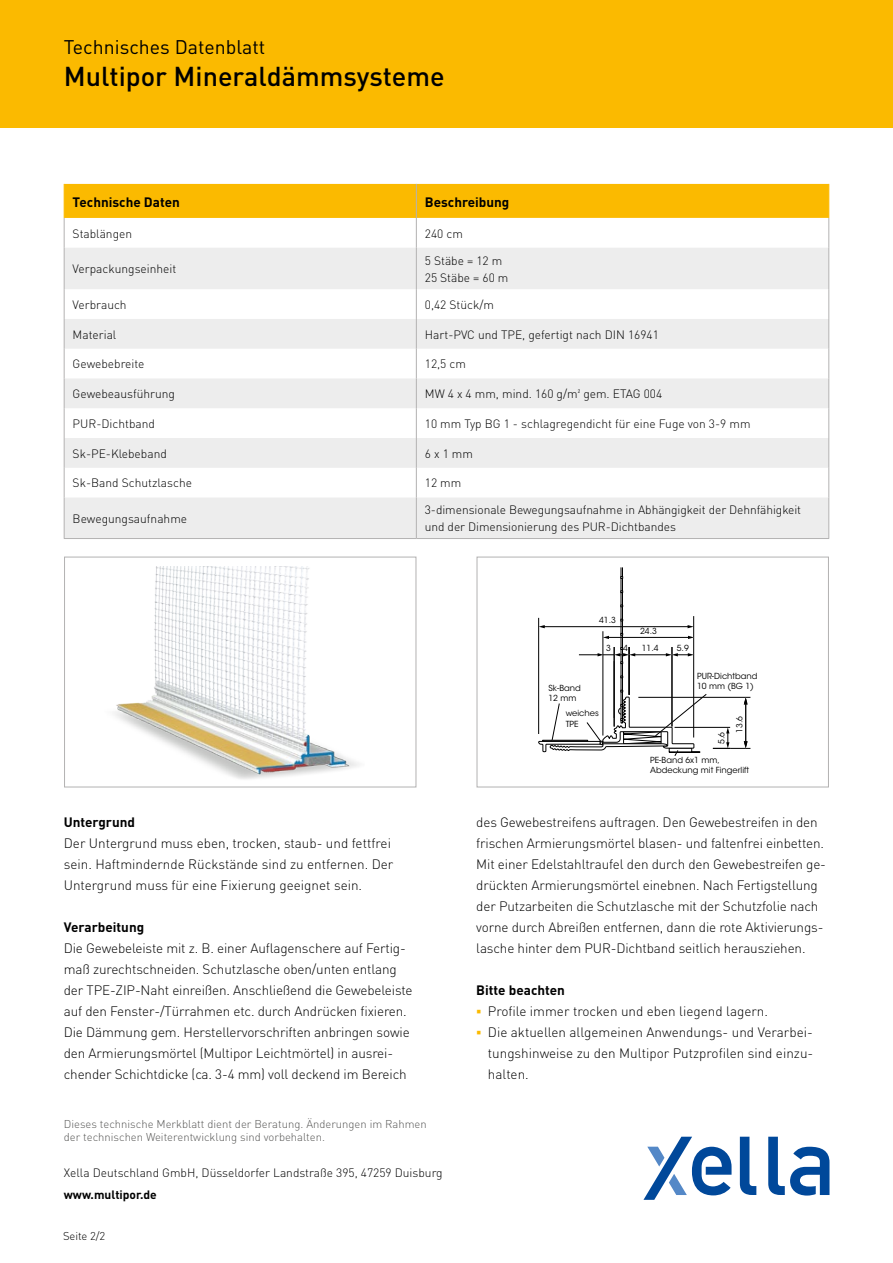
<style>
.page{position:relative;width:893px;height:1263px;background:#fff}
.page>*{position:absolute;margin:0;border:0;box-sizing:border-box;transform-origin:0 0}
.t1{font:500 27px "DIN";color:#000}
.t2{font:19.5px "DIN";color:#000}
.t3{font:300 13.5px/21px "DIN";letter-spacing:-.01em;color:#000}
.t4{font:700 13.5px "DIN";color:#000}
.t5{font:300 12px/16.5px "DIN";color:#000}
.t6{font:300 12px/16.5px "DIN Pro";letter-spacing:-.005em;color:#000}
.t7{font:700 12px "DIN";color:#000}
.t8{font:300 11.25px/13.5px "DIN Pro";color:#575756}
.t9{font:300 11.25px "DIN";letter-spacing:-.01em;color:#000}
.t10{font:8.4px/10.1px "ITC Avant Garde Std";color:#000}
.s1{color:#fbba00}
</style>
<div class="page">
<div style="left:0;top:0;width:893px;height:128px;background:#fbba00"></div>
<div style="left:65px;top:184px;width:763px;height:34px;background:#fbba00"></div>
<svg style="left:65px;top:248px;width:763px;height:290px;fill:#ededed"></svg>
<hr style="left:416px;top:184px;width:1px;height:34px;background:#b3b2b2">
<hr style="left:416px;top:218px;width:1px;height:30px;background:#b3b2b2">
<hr style="left:828px;top:218px;width:1px;height:30px;background:#b3b2b2">
<hr style="left:416px;top:248px;width:1px;height:41px;background:#b3b2b2">
<hr style="left:828px;top:248px;width:1px;height:41px;background:#b3b2b2">
<hr style="left:416px;top:289px;width:1px;height:30px;background:#b3b2b2">
<hr style="left:828px;top:289px;width:1px;height:30px;background:#b3b2b2">
<hr style="left:416px;top:319px;width:1px;height:30px;background:#b3b2b2">
<hr style="left:828px;top:319px;width:1px;height:30px;background:#b3b2b2">
<svg style="left:416px;top:349px;width:1px;height:29px"></svg>
<svg style="left:828px;top:349px;width:1px;height:29px"></svg>
<hr style="left:828px;top:378px;width:1px;height:30px;background:#b3b2b2">
<hr style="left:416px;top:408px;width:1px;height:30px;background:#b3b2b2">
<hr style="left:828px;top:408px;width:1px;height:30px;background:#b3b2b2">
<hr style="left:416px;top:497px;width:1px;height:41px;background:#b3b2b2">
<hr style="left:828px;top:497px;width:1px;height:41px;background:#b3b2b2">
<hr style="left:64px;top:218px;width:1px;height:30px;background:#b3b2b2">
<hr style="left:64px;top:248px;width:1px;height:41px;background:#b3b2b2">
<hr style="left:64px;top:289px;width:1px;height:30px;background:#b3b2b2">
<hr style="left:64px;top:319px;width:1px;height:30px;background:#b3b2b2">
<svg style="left:64px;top:349px;width:1px;height:29px"></svg>
<hr style="left:64px;top:408px;width:1px;height:30px;background:#b3b2b2">
<svg style="left:64px;top:438px;width:765px;height:59px"></svg>
<hr style="left:64px;top:497px;width:1px;height:41px;background:#b3b2b2">
<hr style="left:64px;top:184px;width:1px;height:34px;background:#fbba00">
<hr style="left:828px;top:184px;width:1px;height:34px;background:#fbba00">
<hr style="left:64px;top:538px;width:352px;height:1px;background:#b3b2b2">
<hr style="left:416px;top:538px;width:413px;height:1px;background:#b3b2b2">
<hr style="left:64px;top:378px;width:1px;height:30px;background:#b3b2b2">
<hr style="left:416px;top:378px;width:1px;height:30px;background:#b3b2b2">
<div style="left:64px;top:557px;width:352px;height:230px;border:1px solid #b3b2b2"></div>
<div style="left:477px;top:557px;width:352px;height:230px;border:1px solid #b3b2b2"></div>
<img style="left:114px;top:567px;width:245px;height:212px">
<hr style="left:638px;top:697px;width:112px;height:1px;background:#000">
<hr style="left:713px;top:748px;width:37px;height:1px;background:#000">
<hr style="left:745px;top:702px;width:1px;height:41px;background:#000">
<svg style="left:744px;top:741px;width:4px;height:7px"></svg>
<svg style="left:744px;top:697px;width:4px;height:8px"></svg>
<hr style="left:675px;top:727px;width:55px;height:1px;background:#000">
<svg style="left:713px;top:727px;width:17px;height:22px"></svg>
<svg style="left:538px;top:567px;width:169px;height:189px"></svg>
<svg style="left:643px;top:1137px;width:88px;height:63px"></svg>
<svg style="left:740px;top:1137px;width:16px;height:58px"></svg>
<svg style="left:768px;top:1137px;width:61px;height:58px"></svg>
<h2 class="t2" style="left:64px;top:35px;width:203px">Technisches Datenblatt</h2>
<h1 class="t1" style="left:64px;top:59px;width:382px">Multipor Mineraldämmsysteme</h1>
<p class="t4" style="left:73px;top:193px;width:109px">Technische Daten</p>
<p class="t4" style="left:425px;top:193px;width:86px">Beschreibung</p>
<p class="t5" style="left:73px;top:225px;width:61px">Stablängen</p>
<p class="t5" style="left:425px;top:225px;width:40px">240 cm</p>
<p class="t5" style="left:73px;top:261px;width:105px">Verpackungseinheit</p>
<p class="t5" style="left:425px;top:252px;width:85px">5 Stäbe = 12 m<br>25 Stäbe = 60 m</p>
<p class="t5" style="left:73px;top:296px;width:55px">Verbrauch</p>
<p class="t5" style="left:425px;top:296px;width:71px">0,42 Stück/m</p>
<p class="t5" style="left:73px;top:326px;width:45px">Material</p>
<p class="t5" style="left:425px;top:326px;width:236px">Hart-PVC und TPE, gefertigt nach DIN 16941</p>
<p class="t5" style="left:73px;top:356px;width:73px">Gewebebreite</p>
<p class="t5" style="left:425px;top:356px;width:43px">12,5 cm</p>
<p class="t5" style="left:73px;top:385px;width:104px">Gewebeausführung</p>
<p class="t6" style="left:425px;top:385px;width:239px">MW 4 x 4 mm, mind. 160 g/m² gem. ETAG 004</p>
<p class="t5" style="left:73px;top:415px;width:84px">PUR-Dichtband</p>
<p class="t5" style="left:425px;top:415px;width:327px">10 mm Typ BG 1 - schlagregendicht für eine Fuge von 3-9 mm</p>
<p class="t5" style="left:73px;top:445px;width:96px">Sk-PE-Klebeband</p>
<p class="t5" style="left:425px;top:445px;width:50px">6 x 1 mm</p>
<p class="t5" style="left:73px;top:475px;width:121px">Sk-Band Schutzlasche</p>
<p class="t5" style="left:425px;top:475px;width:38px">12 mm</p>
<p class="t5" style="left:73px;top:510px;width:116px">Bewegungsaufnahme</p>
<p class="t6" style="left:425px;top:501px;width:378px">3-dimensionale Bewegungsaufnahme in Abhängigkeit der Dehnfähigkeit und der Dimensionierung des PUR-Dichtbandes</p>
<p class="t10" style="left:599px;top:615px;width:18px">41.3</p>
<p class="t10" style="left:640px;top:626px;width:18px">24.3</p>
<p class="t10" style="left:606px;top:643px;width:6px">3</p>
<p class="t10" style="left:623px;top:643px;width:6px">4</p>
<p class="t10" style="left:642px;top:643px;width:18px">11.4</p>
<p class="t10" style="left:677px;top:643px;width:14px">5.9</p>
<p class="t10" style="left:548px;top:683px;width:34px">Sk-Band<br>12 mm</p>
<p class="t10" style="left:566px;top:708px;width:35px">weiches<br>TPE</p>
<p class="t10" style="left:697px;top:671px;width:62px">PUR-Dichtband<br>10 mm (BG 1)</p>
<p class="t10" style="left:717px;top:744px;width:14px;rotate:-90deg">5.6</p>
<p class="t10" style="left:734px;top:733px;width:18px;rotate:-90deg">13.6</p>
<p class="t4" style="left:64px;top:813px;width:73px">Untergrund</p>
<p class="t3" style="left:64px;top:833px;width:331px">Der Untergrund muss eben, trocken, staub- und fettfrei sein. Haftmindernde Rückstände sind zu entfernen. Der<br>Untergrund muss für eine Fixierung geeignet sein.</p>
<p class="t4" style="left:64px;top:918px;width:82px">Verarbeitung</p>
<p class="t3" style="left:64px;top:938px;width:350px">Die Gewebeleiste mit z. B. einer Auflagenschere auf Fertig&shy;maß zurechtschneiden. Schutzlasche oben/unten entlang der TPE-ZIP-Naht einreißen. Anschließend die Gewebeleiste auf den Fenster-/Türrahmen etc. durch Andrücken fixieren.<br>Die Dämmung gem. Herstellervorschriften anbringen sowie den Armierungsmörtel (Multipor Leichtmörtel) in ausrei&shy;chender Schichtdicke (ca. 3-4 mm) voll deckend im Bereich</p>
<p class="t8" style="left:64px;top:1116px;width:364px">Dieses technische Merkblatt dient der Beratung. Änderungen im Rahmen der technischen Weiterentwicklung sind vorbehalten.</p>
<p class="t5" style="left:64px;top:1164px;width:380px">Xella Deutschland GmbH, Düsseldorfer Landstraße 395, 47259 Duisburg</p>
<p class="t7" style="left:64px;top:1187px;width:95px">www.multipor.de</p>
<p class="t9" style="left:63px;top:1229px;width:44px">Seite 2/2</p>
<p class="t10" style="left:650px;top:755px;width:100px">PE-Band 6x1 mm,<br>Abdeckung mit Fingerlift</p>
<p class="t3" style="left:476px;top:811px;width:351px">des Gewebestreifens auftragen. Den Gewebestreifen in den frischen Armierungsmörtel blasen- und faltenfrei einbetten.<br>Mit einer Edelstahltraufel den durch den Gewebestreifen ge&shy;drückten Armierungsmörtel einebnen. Nach Fertigstellung der Putzarbeiten die Schutzlasche mit der Schutzfolie nach vorne durch Abreißen entfernen, dann die rote Aktivierungs&shy;lasche hinter dem PUR-Dichtband seitlich herausziehen.</p>
<p class="t4" style="left:476px;top:981px;width:90px">Bitte beachten</p>
<p class="t3" style="left:476px;top:1000px;width:293px"><span class="s1">▪</span> Profile immer trocken und eben liegend lagern.</p>
<p class="t3" style="left:488px;top:1021px;width:327px;text-align:justify;text-indent:-12px"><span class="s1">▪</span> Die aktuellen allgemeinen Anwendungs- und Verarbei&shy;tungshinweise zu den Multipor Putzprofilen sind einzu&shy;halten.</p>
</div>
